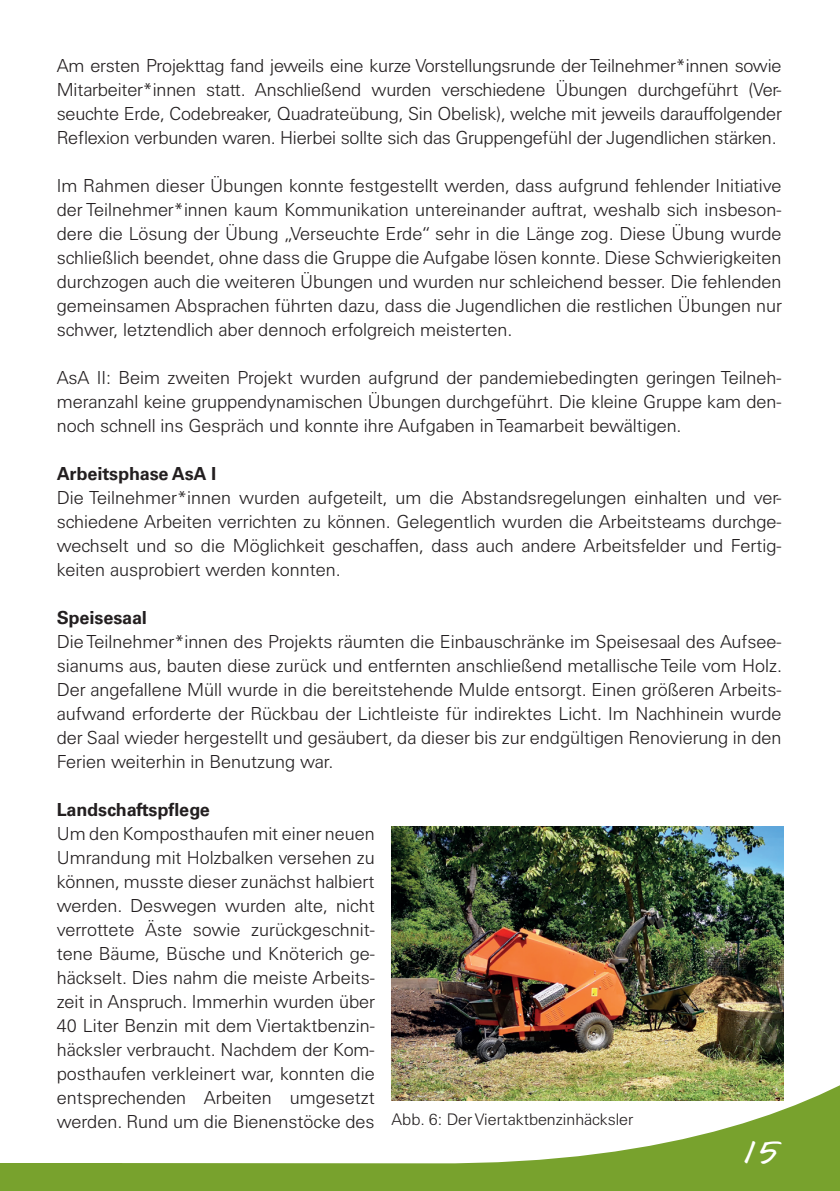
<style>
.page{position:relative;width:840px;height:1191px;background:#fff}
.page>*{position:absolute;margin:0;border:0;box-sizing:border-box;transform-origin:0 0}
.t1{font:28px "Annifont";color:#fff}
.t2{font:300 18px/24px "Univers S";color:#231f20;text-align:justify}
.t3{font:700 18px "Univers S";letter-spacing:-.01em;color:#231f20}
</style>
<div class="page">
<svg style="left:122px;top:886px;width:717px;height:305px"></svg>
<div style="left:0;top:1163px;width:122px;height:28px;background:#78a22d"></div>
<img style="left:391px;top:826px;width:391px;height:274px">
<p class="t2" style="left:57px;top:54px;width:726px">Am ersten Projekttag fand jeweils eine kurze Vorstellungsrunde der Teilnehmer*innen sowie Mitarbeiter*innen statt. Anschließend wurden verschiedene Übungen durchgeführt (Ver&shy;seuchte Erde, Codebreaker, Quadrateübung, Sin Obelisk), welche mit jeweils darauffolgender Reflexion verbunden waren. Hierbei sollte sich das Gruppengefühl der Jugendlichen stärken.</p>
<p class="t2" style="left:57px;top:174px;width:726px">Im Rahmen dieser Übungen konnte festgestellt werden, dass aufgrund fehlender Initiative der Teilnehmer*innen kaum Kommunikation untereinander auftrat, weshalb sich insbeson&shy;dere die Lösung der Übung „Verseuchte Erde“ sehr in die Länge zog. Diese Übung wurde schließlich beendet, ohne dass die Gruppe die Aufgabe lösen konnte. Diese Schwierigkeiten durchzogen auch die weiteren Übungen und wurden nur schleichend besser. Die fehlenden gemeinsamen Absprachen führten dazu, dass die Jugendlichen die restlichen Übungen nur schwer, letztendlich aber dennoch erfolgreich meisterten.</p>
<p class="t2" style="left:57px;top:366px;width:726px">AsA II: Beim zweiten Projekt wurden aufgrund der pandemiebedingten geringen Teilneh&shy;meranzahl keine gruppendynamischen Übungen durchgeführt. Die kleine Gruppe kam den&shy;noch schnell ins Gespräch und konnte ihre Aufgaben in Teamarbeit bewältigen.</p>
<p class="t3" style="left:57px;top:463px;width:161px">Arbeitsphase AsA I</p>
<p class="t2" style="left:57px;top:486px;width:726px">Die Teilnehmer*innen wurden aufgeteilt, um die Abstandsregelungen einhalten und ver&shy;schiedene Arbeiten verrichten zu können. Gelegentlich wurden die Arbeitsteams durchge&shy;wechselt und so die Möglichkeit geschaffen, dass auch andere Arbeitsfelder und Fertig&shy;keiten ausprobiert werden konnten.</p>
<p class="t3" style="left:57px;top:607px;width:92px">Speisesaal</p>
<p class="t2" style="left:57px;top:630px;width:726px">Die Teilnehmer*innen des Projekts räumten die Einbauschränke im Speisesaal des Aufsee&shy;sianums aus, bauten diese zurück und entfernten anschließend metallische Teile vom Holz.<br>Der angefallene Müll wurde in die bereitstehende Mulde entsorgt. Einen größeren Arbeits&shy;aufwand erforderte der Rückbau der Lichtleiste für indirektes Licht. Im Nachhinein wurde der Saal wieder hergestellt und gesäubert, da dieser bis zur endgültigen Renovierung in den Ferien weiterhin in Benutzung war.</p>
<p class="t3" style="left:57px;top:799px;width:155px">Landschaftspflege</p>
<p class="t2" style="left:57px;top:821px;width:578px;text-align:left">Um den Komposthaufen mit einer neuen<br>Umrandung mit Holzbalken versehen zu<br>können, musste dieser zunächst halbiert<br>werden. Deswegen wurden alte, nicht<br>verrottete Äste sowie zurückgeschnit-<br>tene Bäume, Büsche und Knöterich ge-<br>häckselt. Dies nahm die meiste Arbeits-<br>zeit in Anspruch. Immerhin wurden über<br>40 Liter Benzin mit dem Viertaktbenzin-<br>häcksler verbraucht. Nachdem der Kom-<br>posthaufen verkleinert war, konnten die<br>entsprechenden Arbeiten umgesetzt<br>werden. Rund um die Bienenstöcke des <sup>Abb.</sup> <sup>6:</sup> <sup>Der</sup> <sup>Viertaktbenzinhäcksler</sup></p>
<h1 class="t1" style="left:737px;top:1130px;width:47px">15</h1>
</div>
